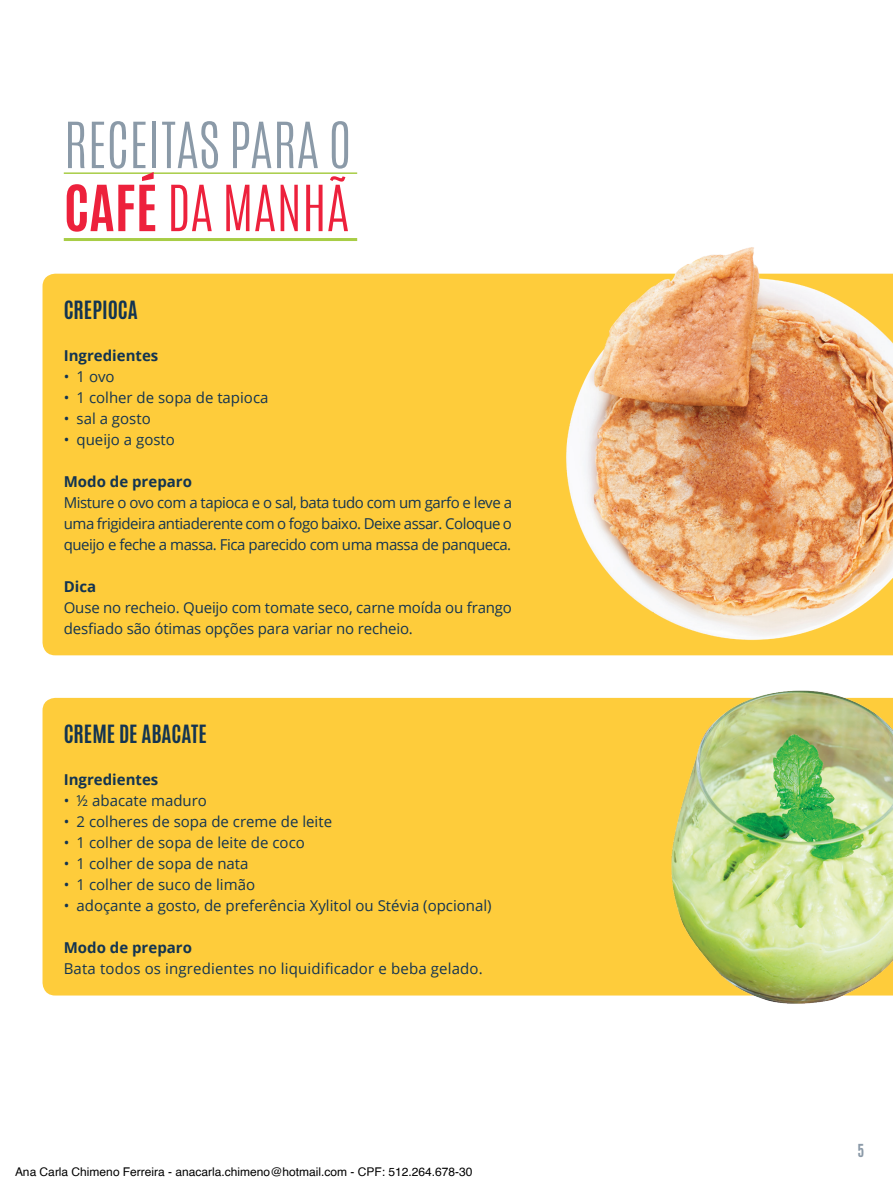
<style>
.page{position:relative;width:893px;height:1191px;background:#fff}
.page>*{position:absolute;margin:0;border:0;box-sizing:border-box;transform-origin:0 0}
.t1{font:300 54px/63px "Antonio";color:#8b9aa8}
.t2{font:700 21px "Antonio";color:#133451}
.t3{font:15px/21px "Open Sans";color:#133451;text-align:justify}
.t4{font:700 15px "Open Sans";color:#133451}
.t5{font:700 15px "Antonio";color:#8b9aa8}
.t6{font:12px "Helvetica";color:#000}
.s1{font-weight:700;color:#ed213c}
.s2{color:#ed213c}
</style>
<div class="page">
<div style="left:43px;top:274px;width:499px;height:381px;background:#fecc3b"></div>
<img style="left:542px;top:247px;width:351px;height:408px">
<hr style="left:64px;top:238px;width:293px;height:3px;background:#a8cd46">
<hr style="left:64px;top:172px;width:293px;height:2px;background:#a8cd46">
<div style="left:43px;top:698px;width:586px;height:297px;background:#fecc3b"></div>
<img style="left:629px;top:690px;width:264px;height:314px">
<h1 class="t1" style="left:64px;top:114px;width:289px">RECEITAS PARA O<br><span class="s1">CAFÉ</span> <span class="s2">DA MANHÃ</span></h1>
<h2 class="t2" style="left:64px;top:294px;width:76px">CREPIOCA</h2>
<p class="t4" style="left:64px;top:345px;width:96px">Ingredientes</p>
<p class="t3" style="left:64px;top:366px;width:52px">• 1 ovo</p>
<p class="t3" style="left:64px;top:387px;width:206px">• 1 colher de sopa de tapioca</p>
<p class="t3" style="left:64px;top:408px;width:88px">• sal a gosto</p>
<p class="t3" style="left:64px;top:429px;width:113px">• queijo a gosto</p>
<p class="t4" style="left:64px;top:471px;width:130px">Modo de preparo</p>
<p class="t3" style="left:64px;top:492px;width:450px">Misture o ovo com a tapioca e o sal, bata tudo com um garfo e leve a uma frigideira antiaderente com o fogo baixo. Deixe assar. Coloque o queijo e feche a massa. Fica parecido com uma massa de panqueca.</p>
<p class="t4" style="left:64px;top:576px;width:34px">Dica</p>
<p class="t3" style="left:64px;top:597px;width:450px">Ouse no recheio. Queijo com tomate seco, carne moída ou frango desfiado são ótimas opções para variar no recheio.</p>
<h2 class="t2" style="left:64px;top:718px;width:145px">CREME DE ABACATE</h2>
<p class="t4" style="left:64px;top:769px;width:96px">Ingredientes</p>
<p class="t3" style="left:64px;top:790px;width:145px">• ½ abacate maduro</p>
<p class="t3" style="left:64px;top:811px;width:270px">• 2 colheres de sopa de creme de leite</p>
<p class="t3" style="left:64px;top:832px;width:243px">• 1 colher de sopa de leite de coco</p>
<p class="t3" style="left:64px;top:853px;width:186px">• 1 colher de sopa de nata</p>
<p class="t3" style="left:64px;top:874px;width:193px">• 1 colher de suco de limão</p>
<p class="t3" style="left:64px;top:895px;width:429px">• adoçante a gosto, de preferência Xylitol ou Stévia (opcional)</p>
<p class="t4" style="left:64px;top:937px;width:130px">Modo de preparo</p>
<p class="t3" style="left:64px;top:958px;width:421px">Bata todos os ingredientes no liquidificador e beba gelado.</p>
<p class="t6" style="left:15px;top:1167px;width:459px">Ana Carla Chimeno Ferreira - anacarla.chimeno@hotmail.com - CPF: 512.264.678-30</p>
<p class="t5" style="left:858px;top:1139px;width:8px">5</p>
</div>
